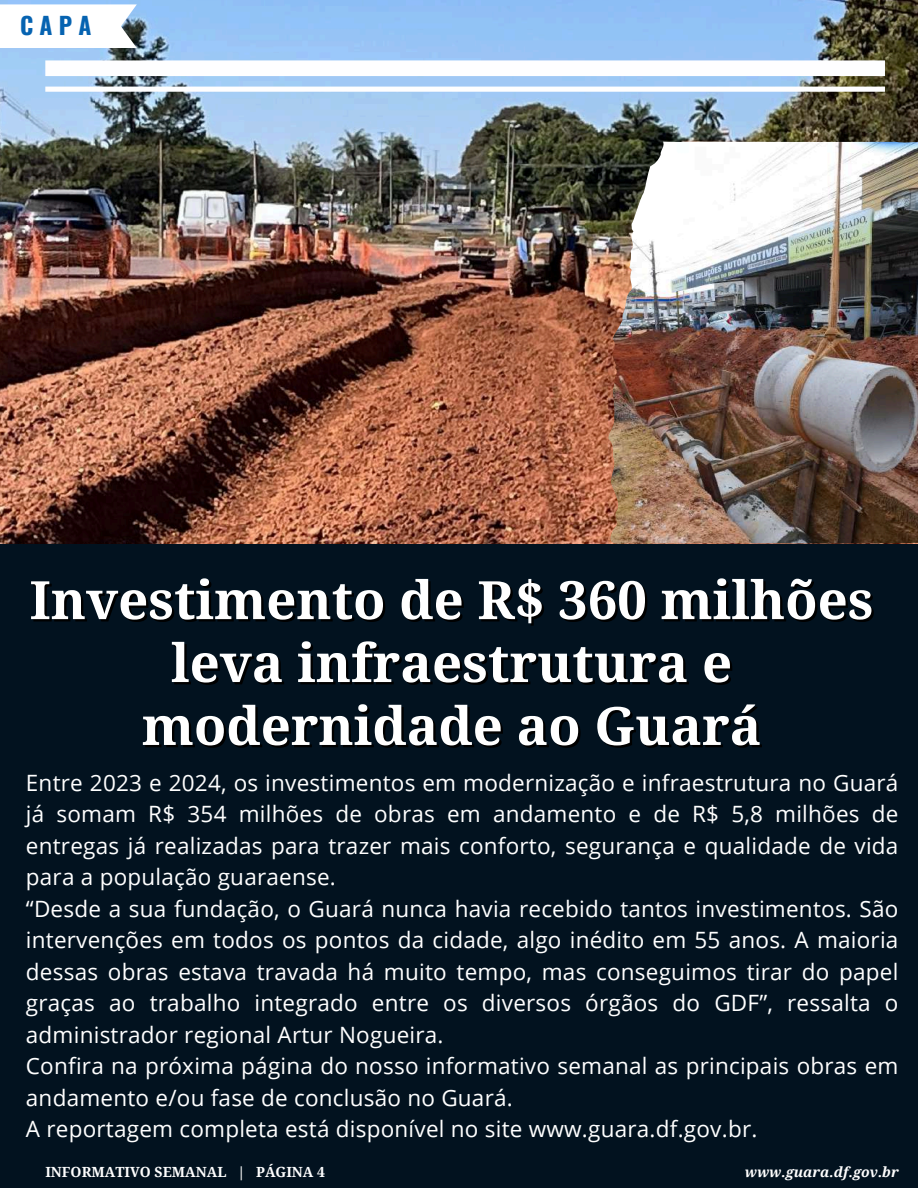
<style>
.page{position:relative;width:918px;height:1188px;background:#fff}
.page>*{position:absolute;margin:0;border:0;box-sizing:border-box;transform-origin:0 0}
.t1{font:700 52.95px/62.8px "Droid Serif";color:#fff;text-align:center}
.t2{font:700 23.55px "Oswald";color:#0663b1}
.t3{font:22.5px/31.5px "Open Sans";letter-spacing:.01em;color:#fff}
.t4{font:700 13.95px "Droid Serif";color:#fff}
.t5{font:italic 700 13.95px "Droid Serif";color:#fff}
</style>
<div class="page">
<img style="left:0;top:0;width:918px;height:544px">
<svg style="left:0;top:4px;width:137px;height:44px"></svg>
<svg style="left:45px;top:60px;width:840px;height:32px"></svg>
<div style="left:0;top:544px;width:918px;height:644px;background:#02121f"></div>
<img style="left:608px;top:142px;width:310px;height:402px">
<p class="t2" style="left:20px;top:7px;width:73px">CAPA</p>
<h1 class="t1" style="left:30px;top:569px;width:845px">Investimento de R$ 360 milhões leva infraestrutura e modernidade ao Guará</h1>
<p class="t3" style="left:26px;top:766px;width:874px">Entre 2023 e 2024, os investimentos em modernização e infraestrutura no Guará já somam R$ 354 milhões de obras em andamento e de R$ 5,8 milhões de entregas já realizadas para trazer mais conforto, segurança e qualidade de vida para a população guaraense.<br>“Desde a sua fundação, o Guará nunca havia recebido tantos investimentos. São intervenções em todos os pontos da cidade, algo inédito em 55 anos. A maioria dessas obras estava travada há muito tempo, mas conseguimos tirar do papel graças ao trabalho integrado entre os diversos órgãos do GDF”, ressalta o administrador regional Artur Nogueira.<br>Confira na próxima página do nosso informativo semanal as principais obras em andamento e/ou fase de conclusão no Guará.<br>A reportagem completa está disponível no site www.guara.df.gov.br.</p>
<p class="t4" style="left:45px;top:1165px;width:281px">INFORMATIVO SEMANAL | PÁGINA 4</p>
<p class="t5" style="left:745px;top:1165px;width:155px">www.guara.df.gov.br</p>
</div>
